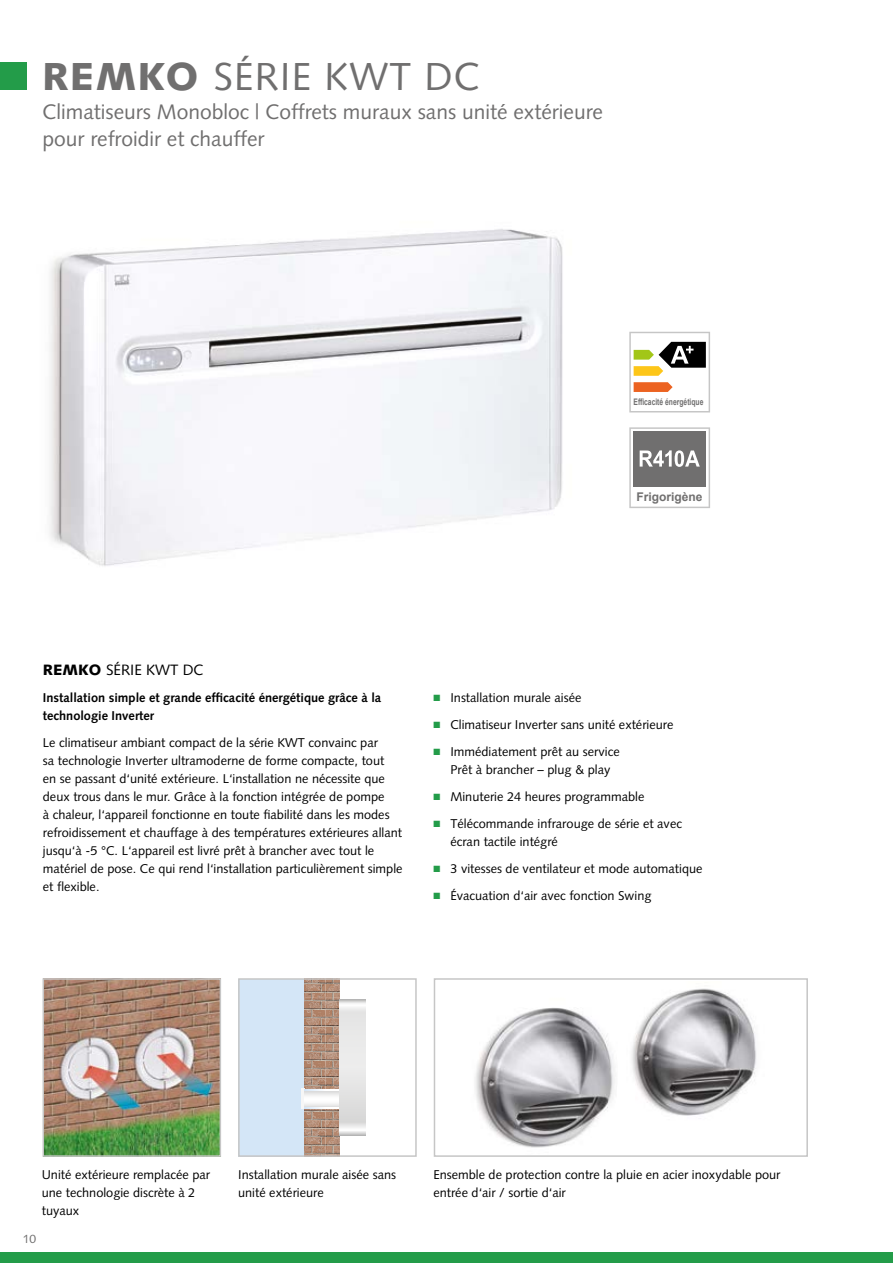
<style>
.page{position:relative;width:893px;height:1263px;background:#fff}
.page>*{position:absolute;margin:0;border:0;box-sizing:border-box;transform-origin:0 0}
.Headline{font:39px "Syntax LT Std";letter-spacing:.03em;color:#706f6f}
.Subheadline{font:21px/27px "Syntax LT Std";color:#706f6f}
.Fliesstext_Headline{font:15px "Syntax LT Std";color:#000}
.Fliesstext{font:12.75px/18px "Syntax LT Std";color:#000}
.Bildunterschrift{font:12.75px/18px "Syntax LT Std";color:#000}
.Fliesstext_Subheadli{font:700 12.75px/18px "Syntax LT Std";color:#000}
.t1{font:700 12px "Arial";color:#706f6f}
.t2{font:12px "Syntax LT Std";color:#706f6f}
.t3{font:700 9px "Arial";color:#706f6f;scale:.75 1}
.s1{font-weight:900}
.s2{color:#239c49}
</style>
<div class="page">
<div style="left:0;top:1252px;width:893px;height:11px;background:#239c49"></div>
<div style="left:0;top:63px;width:27px;height:27px;background:#239c49"></div>
<img style="left:46px;top:981px;width:172px;height:173px">
<div style="left:43px;top:978px;width:178px;height:179px;border:2px solid #c6c6c6"></div>
<img style="left:475px;top:988px;width:282px;height:160px">
<div style="left:434px;top:978px;width:374px;height:179px;border:2px solid #c6c6c6"></div>
<img style="left:50px;top:229px;width:513px;height:337px">
<svg style="left:629px;top:332px;width:81px;height:80px"></svg>
<div style="left:239px;top:979px;width:65px;height:177px;background:#d4e6f7"></div>
<svg style="left:304px;top:981px;width:36px;height:173px;background:#b08f7b"></svg>
<hr style="left:301px;top:1088px;width:3px;height:21px;background:#f6f6f6">
<svg style="left:304px;top:1089px;width:36px;height:19px"></svg>
<svg style="left:304px;top:1091px;width:36px;height:15px"></svg>
<svg style="left:340px;top:1000px;width:26px;height:135px;background:#e5e5e5"></svg>
<div style="left:238px;top:978px;width:179px;height:179px;border:2px solid #c6c6c6"></div>
<svg style="left:629px;top:427px;width:81px;height:81px"></svg>
<p class="Headline" style="left:42px;top:53px;width:439px"><span class="s1">REMKO</span> SÉRIE KWT DC</p>
<p class="Subheadline" style="left:43px;top:98px;width:562px">Climatiseurs Monobloc | Coffrets muraux sans unité extérieure pour refroidir et chauffer</p>
<p class="t3" style="left:633px;top:396px;width:95px">Efficacité énergétique</p>
<p class="t1" style="left:637px;top:488px;width:68px">Frigorigène</p>
<p class="Fliesstext_Headline" style="left:43px;top:661px;width:162px"><span class="s1">REMKO</span> SÉRIE KWT DC</p>
<p class="Fliesstext_Subheadli" style="left:43px;top:689px;width:340px">Installation simple et grande efficacité énergétique grâce à la technologie Inverter</p>
<p class="Fliesstext" style="left:43px;top:734px;width:361px">Le climatiseur ambiant compact de la série KWT convainc par<br>sa technologie Inverter ultramoderne de forme compacte, tout<br>en se passant d‘unité extérieure. L‘installation ne nécessite que deux trous dans le mur. Grâce à la fonction intégrée de pompe<br>à chaleur, l‘appareil fonctionne en toute fiabilité dans les modes refroidissement et chauffage à des températures extérieures allant jusqu‘à -5 °C. L‘appareil est livré prêt à brancher avec tout le matériel de pose. Ce qui rend l‘installation particulièrement simple et flexible.</p>
<p class="Fliesstext" style="left:433px;top:689px;width:150px"><span class="s2">■</span> Installation murale aisée</p>
<p class="Fliesstext" style="left:433px;top:716px;width:242px"><span class="s2">■</span> Climatiseur Inverter sans unité extérieure</p>
<p class="Fliesstext" style="left:450px;top:743px;width:171px;text-indent:-17px"><span class="s2">■</span> Immédiatement prêt au service<br>Prêt à brancher – plug &amp; play</p>
<p class="Fliesstext" style="left:433px;top:788px;width:213px"><span class="s2">■</span> Minuterie 24 heures programmable</p>
<p class="Fliesstext" style="left:450px;top:815px;width:233px;text-indent:-17px"><span class="s2">■</span> Télécommande infrarouge de série et avec écran tactile intégré</p>
<p class="Fliesstext" style="left:433px;top:860px;width:271px"><span class="s2">■</span> 3 vitesses de ventilateur et mode automatique</p>
<p class="Fliesstext" style="left:433px;top:887px;width:220px"><span class="s2">■</span> Évacuation d‘air avec fonction Swing</p>
<p class="Bildunterschrift" style="left:42px;top:1166px;width:170px">Unité extérieure remplacée par une technologie discrète à 2 tuyaux</p>
<p class="Bildunterschrift" style="left:238px;top:1166px;width:159px">Installation murale aisée sans unité extérieure</p>
<p class="Bildunterschrift" style="left:433px;top:1166px;width:349px">Ensemble de protection contre la pluie en acier inoxydable pour entrée d‘air / sortie d‘air</p>
<p class="t2" style="left:23px;top:1231px;width:15px">10</p>
</div>
